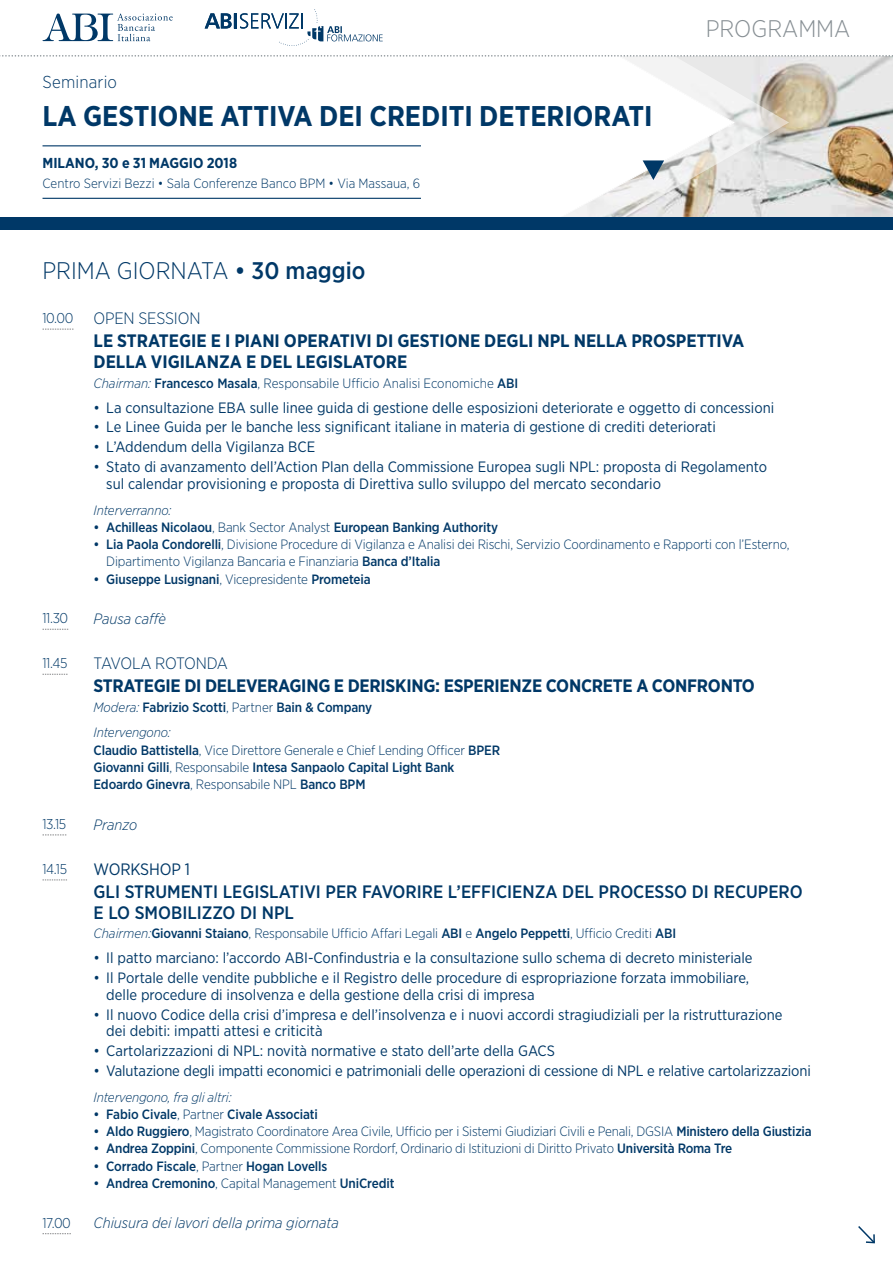
<style>
.page{position:relative;width:893px;height:1263px;background:#fff}
.page>*{position:absolute;margin:0;border:0;box-sizing:border-box;transform-origin:0 0}
.t1{font:700 28.5px "Gotham Narrow";color:#003867}
.t2{font:300 24px "Gotham Narrow";color:#003867}
.t3{font:300 24px "Gotham Narrow";color:#868e93}
.t4{font:700 18px/21px "Gotham Narrow";letter-spacing:-.005em;color:#003867}
.t5{font:500 18px/21px "Gotham Narrow";color:#003867}
.t6{font:300 17.25px "Gotham Narrow";letter-spacing:.01em;color:#003867}
.t7{font:300 16.5px "Gotham Narrow";letter-spacing:-.01em;color:#003867}
.t8{font:300 16.5px "Gotham Narrow";letter-spacing:-.045em;color:#003867}
.t9{font:16.5px "Gotham Narrow";letter-spacing:-.01em;color:#003867}
.t10{font:15px/16.5px "Gotham Narrow";color:#003867}
.t11{font:italic 300 15px "Gotham Narrow";color:#003867}
.t12{font:700 14.4px "Gotham Narrow";color:#003867}
.t13{font:300 14.25px "Gotham Narrow";letter-spacing:-.03em;color:#003867}
.t14{font:300 13.5px/17.2px "Gotham Narrow";letter-spacing:-.01em;color:#003867}
.t15{font:500 13.5px/17.2px "Gotham Narrow";letter-spacing:-.01em;color:#003867}
.t16{font:italic 300 13.5px "Gotham Narrow";letter-spacing:-.01em;color:#003867}
.t17{font:300 13.35px "Gotham Narrow";color:#003867}
.s1{font-weight:500}
.s2{font-size:14.25px}
.s3{font-style:italic}
.s4{font-weight:300}
.s5{font-weight:300;font-style:italic}
</style>
<div class="page">
<svg style="left:858px;top:1226px;width:17px;height:18px"></svg>
<img style="left:789px;top:57px;width:104px;height:161px">
<svg style="left:349px;top:57px;width:440px;height:161px"></svg>
<svg style="left:643px;top:160px;width:21px;height:20px"></svg>
<svg style="left:0;top:55px;width:893px;height:2px"></svg>
<div style="left:0;top:218px;width:893px;height:12px;background:#003867"></div>
<hr style="left:43px;top:145px;width:378px;height:1px;background:#003867">
<hr style="left:43px;top:198px;width:378px;height:1px;background:#003867">
<svg style="left:205px;top:9px;width:178px;height:37px"></svg>
<svg style="left:43px;top:13px;width:130px;height:28px"></svg>
<svg style="left:43px;top:329px;width:30px;height:1px"></svg>
<svg style="left:43px;top:629px;width:25px;height:1px"></svg>
<svg style="left:43px;top:674px;width:25px;height:1px"></svg>
<svg style="left:43px;top:835px;width:23px;height:1px"></svg>
<svg style="left:43px;top:880px;width:24px;height:1px"></svg>
<svg style="left:43px;top:1233px;width:28px;height:1px"></svg>
<p class="t6" style="left:43px;top:72px;width:76px">Seminario</p>
<h1 class="t1" style="left:43px;top:98px;width:612px">LA GESTIONE ATTIVA DEI CREDITI DETERIORATI</h1>
<p class="t12" style="left:43px;top:154px;width:196px">MILANO, 30 e 31 MAGGIO 2018</p>
<p class="t17" style="left:43px;top:175px;width:379px">Centro Servizi Bezzi • Sala Conferenze Banco BPM • Via Massaua, 6</p>
<h2 class="t3" style="left:706px;top:14px;width:146px">PROGRAMMA</h2>
<h2 class="t2" style="left:43px;top:255px;width:324px">PRIMA GIORNATA <span class="s1">• 30 maggio</span></h2>
<p class="t7" style="left:43px;top:308px;width:160px"><span class="s2">10.00</span> OPEN SESSION</p>
<p class="t4" style="left:94px;top:330px;width:652px">LE STRATEGIE E I PIANI OPERATIVI DI GESTIONE DEGLI NPL NELLA PROSPETTIVA<br>DELLA VIGILANZA E DEL LEGISLATORE</p>
<p class="t14" style="left:94px;top:374px;width:426px"><span class="s3">Chairman:</span> <span class="s1">Francesco Masala</span>, Responsabile Ufficio Analisi Economiche <span class="s1">ABI</span></p>
<p class="t10" style="left:94px;top:399px;width:682px">• La consultazione EBA sulle linee guida di gestione delle esposizioni deteriorate e oggetto di concessioni</p>
<p class="t10" style="left:94px;top:419px;width:624px">• Le Linee Guida per le banche less significant italiane in materia di gestione di crediti deteriorati</p>
<p class="t10" style="left:94px;top:438px;width:223px">• L’Addendum della Vigilanza BCE</p>
<p class="t10" style="left:106px;top:458px;width:662px;text-indent:-13px">• Stato di avanzamento dell’Action Plan della Commissione Europea sugli NPL: proposta di Regolamento sul calendar provisioning e proposta di Direttiva sullo sviluppo del mercato secondario</p>
<p class="t16" style="left:94px;top:501px;width:79px">Interverranno:</p>
<p class="t15" style="left:94px;top:518px;width:406px">• Achilleas Nicolaou<span class="s4">, Bank Sector Analyst</span> European Banking Authority</p>
<p class="t14" style="left:106px;top:535px;width:685px;text-indent:-13px"><span class="s1">• Lia Paola Condorelli</span>, Divisione Procedure di Vigilanza e Analisi dei Rischi, Servizio Coordinamento e Rapporti con l’Esterno,<br>Dipartimento Vigilanza Bancaria e Finanziaria <span class="s1">Banca d’Italia</span></p>
<p class="t15" style="left:94px;top:570px;width:279px">• Giuseppe Lusignani<span class="s4">, Vicepresidente</span> Prometeia</p>
<p class="t13" style="left:43px;top:610px;width:27px">11.30</p>
<p class="t11" style="left:94px;top:609px;width:74px">Pausa caffè</p>
<p class="t13" style="left:43px;top:655px;width:26px">11.45</p>
<p class="t8" style="left:94px;top:653px;width:136px">TAVOLA ROTONDA</p>
<p class="t4" style="left:94px;top:675px;width:663px">STRATEGIE DI DELEVERAGING E DERISKING: ESPERIENZE CONCRETE A CONFRONTO</p>
<p class="t15" style="left:94px;top:694px;width:280px;line-height:25.8px"><span class="s5">Modera:</span> Fabrizio Scotti<span class="s4">, Partner</span> Bain &amp; Company<br><span class="s5">Intervengono:</span></p>
<p class="t15" style="left:94px;top:741px;width:408px">Claudio Battistella<span class="s4">, Vice Direttore Generale e Chief Lending Officer</span> BPER<br>Giovanni Gilli<span class="s4">, Responsabile</span> Intesa Sanpaolo Capital Light Bank<br>Edoardo Ginevra<span class="s4">, Responsabile NPL</span> Banco BPM</p>
<p class="t13" style="left:43px;top:815px;width:25px">13.15</p>
<p class="t11" style="left:94px;top:815px;width:45px">Pranzo</p>
<p class="t13" style="left:43px;top:860px;width:26px">14.15</p>
<p class="t9" style="left:94px;top:859px;width:98px">WORKSHOP 1</p>
<p class="t5" style="left:94px;top:881px;width:711px">GLI STRUMENTI LEGISLATIVI PER FAVORIRE L’EFFICIENZA DEL PROCESSO DI RECUPERO<br>E LO SMOBILIZZO DI NPL</p>
<p class="t14" style="left:94px;top:925px;width:584px"><span class="s3">Chairmen:</span><span class="s1">Giovanni Staiano</span>, Responsabile Ufficio Affari Legali <span class="s1">ABI</span> e <span class="s1">Angelo Peppetti</span>, Ufficio Crediti <span class="s1">ABI</span></p>
<p class="t10" style="left:94px;top:949px;width:660px">• Il patto marciano: l’accordo ABI-Confindustria e la consultazione sullo schema di decreto ministeriale</p>
<p class="t10" style="left:106px;top:969px;width:644px;text-indent:-13px">• Il Portale delle vendite pubbliche e il Registro delle procedure di espropriazione forzata immobiliare, delle procedure di insolvenza e della gestione della crisi di impresa</p>
<p class="t10" style="left:106px;top:1006px;width:678px;text-indent:-13px">• Il nuovo Codice della crisi d’impresa e dell’insolvenza e i nuovi accordi stragiudiziali per la ristrutturazione dei debiti: impatti attesi e criticità</p>
<p class="t10" style="left:94px;top:1042px;width:463px">• Cartolarizzazioni di NPL: novità normative e stato dell’arte della GACS</p>
<p class="t10" style="left:94px;top:1062px;width:719px">• Valutazione degli impatti economici e patrimoniali delle operazioni di cessione di NPL e relative cartolarizzazioni</p>
<p class="t16" style="left:94px;top:1089px;width:140px">Intervengono, fra gli altri:</p>
<p class="t15" style="left:94px;top:1105px;width:226px">• Fabio Civale<span class="s4">, Partner</span> Civale Associati</p>
<p class="t14" style="left:94px;top:1122px;width:720px"><span class="s1">• Aldo Ruggiero</span>, Magistrato Coordinatore Area Civile, Ufficio per i Sistemi Giudiziari Civili e Penali, DGSIA <span class="s1">Ministero della Giustizia</span></p>
<p class="t14" style="left:94px;top:1140px;width:640px"><span class="s1">• Andrea Zoppini</span>, Componente Commissione Rordorf, Ordinario di Istituzioni di Diritto Privato <span class="s1">Università Roma Tre</span></p>
<p class="t15" style="left:94px;top:1157px;width:235px">• Corrado Fiscale<span class="s4">, Partner</span> Hogan Lovells</p>
<p class="t15" style="left:94px;top:1174px;width:302px">• Andrea Cremonino<span class="s4">, Capital Management</span> UniCredit</p>
<p class="t13" style="left:43px;top:1214px;width:30px">17.00</p>
<p class="t11" style="left:94px;top:1214px;width:247px">Chiusura dei lavori della prima giornata</p>
</div>
